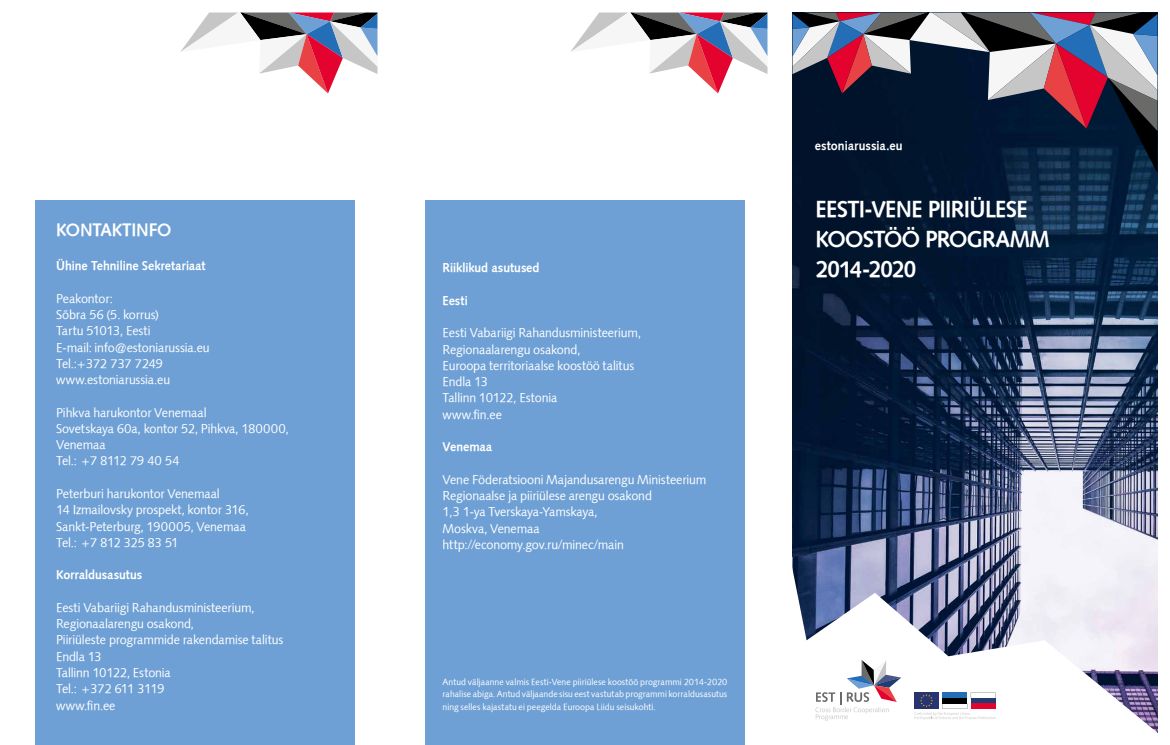
<style>
.page{position:relative;width:1170px;height:745px;background:#fff}
.page>*{position:absolute;margin:0;border:0;box-sizing:border-box;transform-origin:0 0}
.t1{font:700 22.5px/30px "Symphony";letter-spacing:-.025em;color:#fff}
.t2{font:700 17.5px "Symphony";letter-spacing:-.015em;color:#fff}
.t3{font:12.5px/16.2px "Symphony";letter-spacing:-.005em;color:#fff}
.t4{font:700 12.5px "Symphony";color:#fff}
.t5{font:8.75px/12.5px "Symphony";letter-spacing:.01em;color:#fff;text-align:justify}
</style>
<div class="page">
<div style="left:35px;top:200px;width:319px;height:544px;background:#6ea0d5"></div>
<div style="left:425px;top:200px;width:319px;height:544px;background:#6ea0d5"></div>
<svg style="left:180px;top:13px;width:197px;height:80px"></svg>
<svg style="left:570px;top:13px;width:197px;height:80px"></svg>
<img style="left:792px;top:173px;width:365px;height:375px">
<svg style="left:792px;top:548px;width:366px;height:185px"></svg>
<svg style="left:815px;top:659px;width:86px;height:61px"></svg>
<svg style="left:914px;top:692px;width:81px;height:27px"></svg>
<svg style="left:792px;top:13px;width:365px;height:160px;background:#434257"></svg>
<h2 class="t2" style="left:56px;top:219px;width:117px">KONTAKTINFO</h2>
<p class="t4" style="left:56px;top:258px;width:151px">Ühine Tehniline Sekretariaat</p>
<p class="t3" style="left:56px;top:290px;width:155px">Peakontor:<br>Sõbra 56 (5. korrus)<br>Tartu 51013, Eesti<br>E-mail: info@estoniarussia.eu<br>Tel.:+372 737 7249 www.estoniarussia.eu</p>
<p class="t3" style="left:56px;top:404px;width:234px">Pihkva harukontor Venemaal<br>Sovetskaya 60a, kontor 52, Pihkva, 180000,<br>Venemaa<br>Tel.: +7 8112 79 40 54</p>
<p class="t3" style="left:56px;top:485px;width:194px">Peterburi harukontor Venemaal<br>14 Izmailovsky prospekt, kontor 316,<br>Sankt-Peterburg, 190005, Venemaa<br>Tel.: +7 812 325 83 51</p>
<p class="t4" style="left:56px;top:567px;width:87px">Korraldusasutus</p>
<p class="t3" style="left:56px;top:599px;width:228px">Eesti Vabariigi Rahandusministeerium,<br>Regionaalarengu osakond,<br>Piiriüleste programmide rakendamise talitus<br>Endla 13<br>Tallinn 10122, Estonia<br>Tel.: +372 611 3119<br>www.fin.ee</p>
<p class="t4" style="left:442px;top:260px;width:98px">Riiklikud asutused</p>
<p class="t4" style="left:442px;top:293px;width:27px">Eesti</p>
<p class="t3" style="left:442px;top:324px;width:200px">Eesti Vabariigi Rahandusministeerium,<br>Regionaalarengu osakond,<br>Euroopa territoriaalse koostöö talitus<br>Endla 13<br>Tallinn 10122, Estonia<br>www.fin.ee</p>
<p class="t4" style="left:442px;top:439px;width:51px">Venemaa</p>
<p class="t3" style="left:442px;top:471px;width:265px">Vene Föderatsiooni Majandusarengu Ministeerium Regionaalse ja piiriülese arengu osakond<br>1,3 1-ya Tverskaya-Yamskaya,<br>Moskva, Venemaa http://economy.gov.ru/minec/main</p>
<p class="t5" style="left:442px;top:675px;width:286px">Antud väljaanne valmis Eesti-Vene piiriülese koostöö programmi 2014-2020 rahalise abiga. Antud väljaande sisu eest vastutab programmi korraldusasutus ning selles kajastatu ei peegelda Euroopa Liidu seisukohti.</p>
<p class="t4" style="left:814px;top:138px;width:89px">estoniarussia.eu</p>
<h1 class="t1" style="left:815px;top:194px;width:235px">EESTI-VENE PIIRIÜLESE<br>KOOSTÖÖ PROGRAMM<br>2014-2020</h1>
</div>
